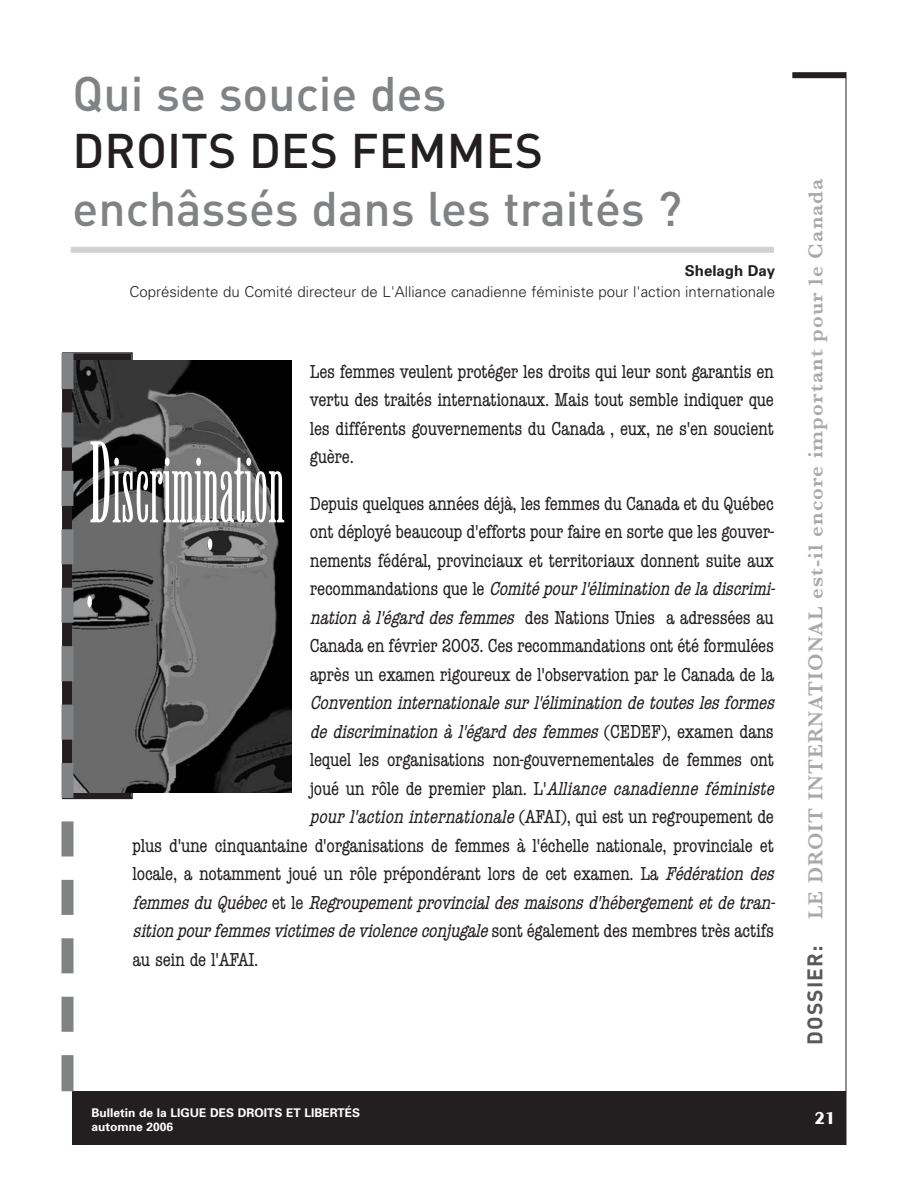
<style>
.page{position:relative;width:918px;height:1188px;background:#fff}
.page>*{position:absolute;margin:0;border:0;box-sizing:border-box;transform-origin:0 0}
.t1{font:90px "Willow";color:#fff}
.t2{font:500 48px "DIN";color:#808284}
.t3{font:500 48px "DIN";color:#231f20}
.t4{font:600 21px "Baskerville";letter-spacing:.05em;color:#a7a9ac}
.t5{font:condensed 19.5px/28.5px "American Typewriter";letter-spacing:-.015em;color:#231f20;text-align:justify}
.t6{font:italic condensed 19.5px "American Typewriter";letter-spacing:-.015em;color:#231f20}
.t7{font:700 18px "Peignot";color:#fff}
.t8{font:300 15px "Univers";color:#231f20}
.t9{font:700 15px "Univers";color:#231f20}
.t10{font:700 12px/14.4px "Univers";color:#fff}
.s1{font-style:italic}
.s2{font-style:normal}
.s3{font-size:108px}
.s4{font-family:"DIN";font-weight:700;color:#58595b}
</style>
<div class="page">
<div style="left:72px;top:1091px;width:774px;height:54px;background:#231f20"></div>
<hr style="left:846px;top:72px;width:1px;height:1073px;background:#231f20">
<div style="left:792px;top:72px;width:54px;height:6px;background:#231f20"></div>
<div style="left:71px;top:247px;width:703px;height:6px;background:#d1d2d4"></div>
<img style="left:74px;top:361px;width:218px;height:432px">
<div style="left:87px;top:596px;width:5px;height:11px;background:#fff;border-radius:50%"></div>
<hr style="left:208px;top:539px;width:4px;height:11px;background:#fff;border-radius:50%">
<svg style="left:62px;top:389px;width:12px;height:643px;background:#7d7d7e"></svg>
<div style="left:62px;top:353px;width:12px;height:36px;background:#808284"></div>
<div style="left:62px;top:1055px;width:12px;height:36px;background:#808284"></div>
<h2 class="t2" style="left:73px;top:76px;width:375px">Qui se soucie des</h2>
<h2 class="t3" style="left:73px;top:134px;width:472px">DROITS DES FEMMES</h2>
<h2 class="t2" style="left:73px;top:192px;width:611px">enchâssés dans les traités ?</h2>
<p class="t9" style="left:685px;top:265px;width:92px">Shelagh Day</p>
<p class="t8" style="left:129px;top:286px;width:647px">Coprésidente du Comité directeur de L'Alliance canadienne féministe pour l'action internationale</p>
<p class="t5" style="left:310px;top:358px;width:466px">Les femmes veulent protéger les droits qui leur sont garantis en vertu des traités internationaux. Mais tout semble indiquer que les différents gouvernements du Canada , eux, ne s'en soucient guère.</p>
<p class="t5" style="left:310px;top:490px;width:469px;text-align:left">Depuis quelques années déjà, les femmes du Canada et du Québec ont déployé beaucoup d'efforts pour faire en sorte que les gouver&shy;nements fédéral, provinciaux et territoriaux donnent suite aux r e c o m m a n d a t i o n s q u e l e <span class="s1">Comité pour l 'élimination de la discrimi&shy;nation à l'égard des femmes</span> des Nations Unies a adressées au Canada en février 2003. Ces recommandations ont été formulées après un examen rigoureux de l'observation par le Canada de la</p>
<p class="t6" style="left:310px;top:696px;width:469px">Convention internationale sur l 'élimination de toutes les formes</p>
<p class="t6" style="left:310px;top:724px;width:466px">de discrimination à l 'égard des femmes <span class="s2">( C E D E F ) , e x a m e n d a n s</span></p>
<p class="t5" style="left:310px;top:747px;width:466px">lequel les organisations non-gouvernementales de femmes ont</p>
<p class="t6" style="left:310px;top:781px;width:469px"><span class="s2">joué un rôle de premier plan. L'</span>Alliance canadienne féministe</p>
<p class="t5" style="left:310px;top:804px;width:466px"><span class="s1">pour l'action internationale</span>(AFAI), qui est un regroupement de</p>
<p class="t5" style="left:133px;top:832px;width:643px">plus d'une cinquantaine d'organisations de femmes à l'échelle nationale, provinciale et</p>
<p class="t5" style="left:133px;top:861px;width:646px">locale, a notamment joué un rôle prépondérant lors de cet examen. La <span class="s1">Fédération des</span></p>
<p class="t6" style="left:133px;top:895px;width:646px">femmes du Québec <span class="s2">e t l e</span> Regroup ement provincial des maisons d 'hébergement et de tran-</p>
<p class="t6" style="left:133px;top:924px;width:643px">sition pour femmes victimes de violenceconjugale<span class="s2">sont également des membres très actifs</span></p>
<p class="t5" style="left:133px;top:946px;width:127px">au sein de l'AFAI.</p>
<h1 class="t1" style="left:89px;top:455px;width:197px"><span class="s3">D</span>iscrimination</h1>
<p class="t10" style="left:92px;top:1107px;width:270px">Bulletin de la LIGUE DES DROITS ET LIBERTÉS automne 2006</p>
<p class="t4" style="left:808px;top:1045px;width:868px;rotate:-90deg"><span class="s4">DOSSIER:</span> LE DROIT INTERNATIONAL est-il encore important pour le Canada</p>
<p class="t7" style="left:814px;top:1111px;width:23px">21</p>
</div>
